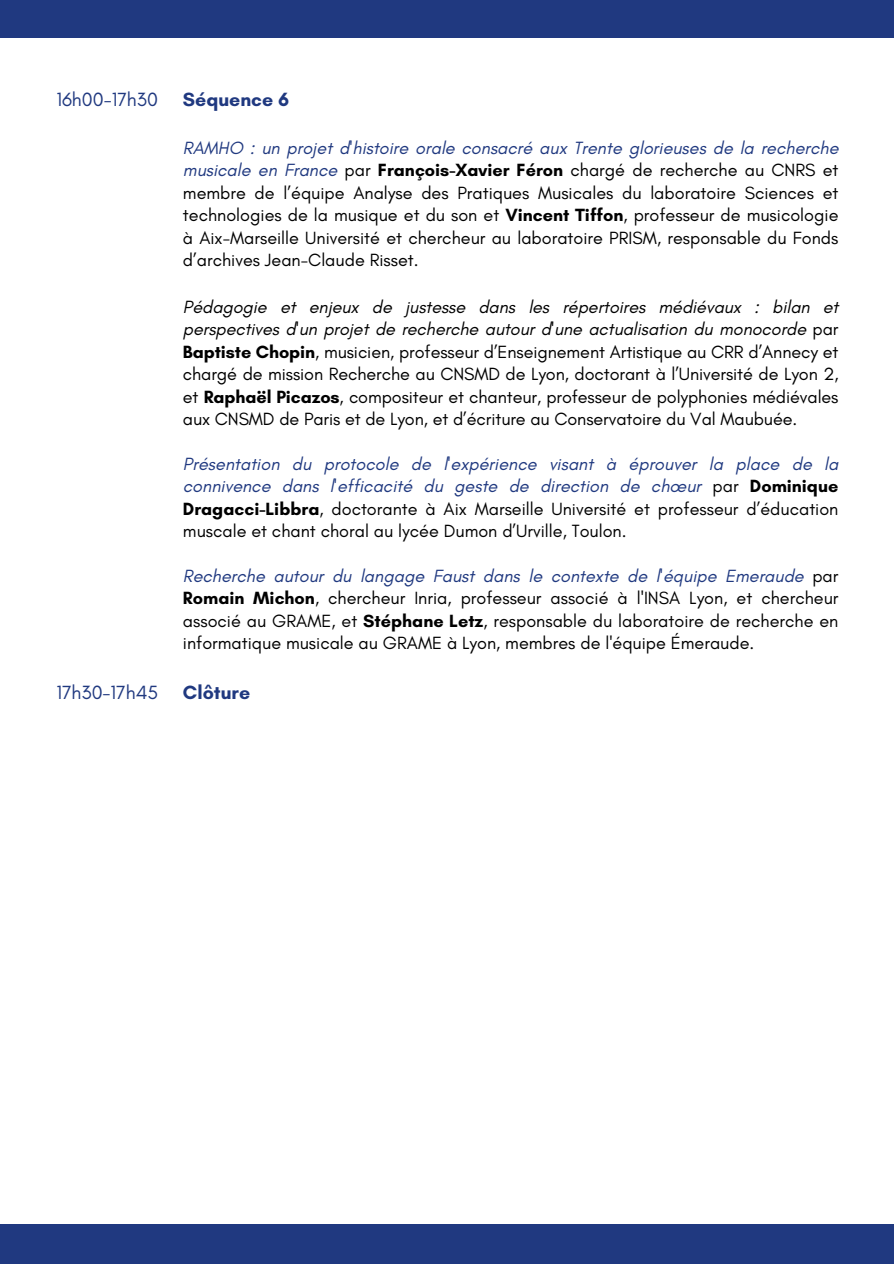
<style>
.page{position:relative;width:894px;height:1264px;background:#fff}
.page>*{position:absolute;margin:0;border:0;box-sizing:border-box;transform-origin:0 0}
.t1{font:19.5px "Glacial Indifference";color:#203980}
.t2{font:700 19.5px "Glacial Indifference";color:#203980}
.t3{font:18px/22.5px "Glacial Indifference";color:#000;text-align:justify}
.t4{font:italic 18px/22.5px "Glacial Indifference";color:#203980;text-align:justify}
.s1{font-style:italic;color:#203980}
.s2{font-weight:700}
.s3{font-style:italic}
.s4{font-style:normal;color:#000}
.s5{font-weight:700;font-style:normal;color:#000}
</style>
<div class="page">
<div style="left:0;top:1224px;width:893px;height:39px;background:#203980"></div>
<div style="left:0;top:0;width:893px;height:38px;background:#203980"></div>
<p class="t1" style="left:56px;top:88px;width:103px">16h00-17h30</p>
<p class="t2" style="left:183px;top:88px;width:108px">Séquence 6</p>
<p class="t3" style="left:183px;top:136px;width:657px"><span class="s1">RAMHO : un projet d'histoire orale consacré aux Trente glorieuses de la recherche musicale en France</span> par <span class="s2">François-Xavier Féron</span> chargé de recherche au CNRS et membre de l’équipe Analyse des Pratiques Musicales du laboratoire Sciences et technologies de la musique et du son et <span class="s2">Vincent Tiffon</span>, professeur de musicologie à Aix-Marseille Université et chercheur au laboratoire PRISM, responsable du Fonds d’archives Jean-Claude Risset.</p>
<p class="t3" style="left:183px;top:295px;width:657px"><span class="s3">Pédagogie et enjeux de justesse dans les répertoires médiévaux : bilan et perspectives d'un projet de recherche autour d'une actualisation du monocorde</span> par <span class="s2">Baptiste Chopin</span>, musicien, professeur d’Enseignement Artistique au CRR d’Annecy et chargé de mission Recherche au CNSMD de Lyon, doctorant à l’Université de Lyon 2, et <span class="s2">Raphaël Picazos</span>, compositeur et chanteur, professeur de polyphonies médiévales aux CNSMD de Paris et de Lyon, et d’écriture au Conservatoire du Val Maubuée.</p>
<p class="t4" style="left:183px;top:452px;width:657px">Présentation du protocole de l'expérience visant à éprouver la place de la connivence dans l'efficacité du geste de direction de chœur <span class="s4">par</span> <span class="s5">Dominique Dragacci-Libbra</span><span class="s4">, doctorante à Aix Marseille Université et professeur d’éducation muscale et chant choral au lycée Dumon d’Urville, Toulon.</span></p>
<h1 class="t3" style="left:183px;top:564px;width:657px"><span class="s1">Recherche autour du langage Faust dans le contexte de l'équipe Emeraude</span> par <span class="s2">Romain Michon</span>, chercheur Inria, professeur associé à l'INSA Lyon, et chercheur associé au GRAME, et <span class="s2">Stéphane Letz</span>, responsable du laboratoire de recherche en informatique musicale au GRAME à Lyon, membres de l'équipe Émeraude.</h1>
<h1 class="t1" style="left:56px;top:680px;width:103px">17h30-17h45</h1>
<p class="t2" style="left:183px;top:680px;width:69px">Clôture</p>
</div>
